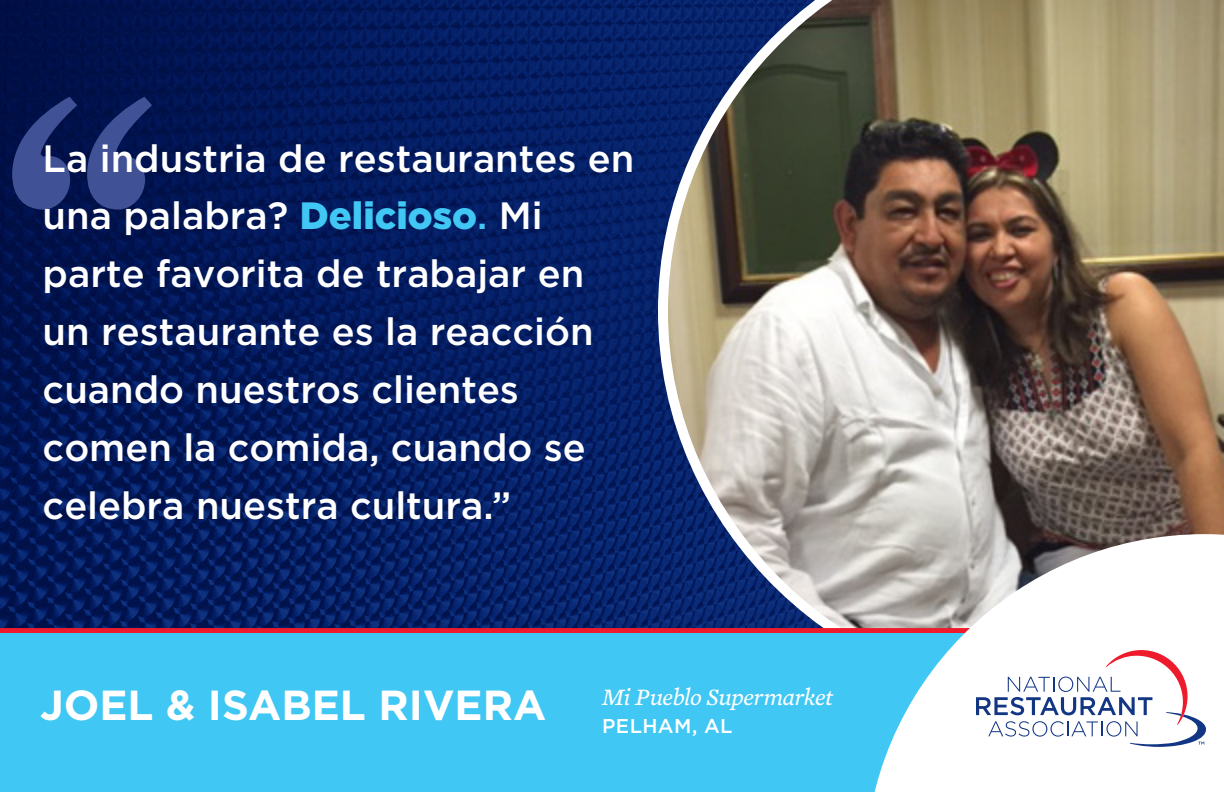
<style>
.page{position:relative;width:1224px;height:792px;background:#fff}
.page>*{position:absolute;margin:0;border:0;box-sizing:border-box;transform-origin:0 0}
.Name__No_Portrait{font:700 42px "Gotham";color:#fff}
.t1{font:500 38px/58px "Gotham";color:#fff}
.Title___Restaurant{font:italic 24px "Mercury Text G3";letter-spacing:-.015em;color:#fff}
.Title___Restaurant-2{font:500 20px "Gotham";letter-spacing:.02em;color:#fff}
.s1{font-weight:900;color:#40c7f4}
.s2{color:#40c7f4}
</style>
<div class="page">
<img style="left:0;top:0;width:658px;height:628px">
<img style="left:658px;top:0;width:566px;height:628px">
<div style="left:0;top:628px;width:1068px;height:10px;background:#ee1b2d"></div>
<div style="left:0;top:633px;width:1224px;height:159px;background:#40c7f4"></div>
<svg style="left:865px;top:534px;width:359px;height:258px;fill:#fff"></svg>
<svg style="left:976px;top:650px;width:230px;height:97px;background:#e4e1ea"></svg>
<svg style="left:12px;top:97px;width:140px;height:113px;background:#20306f"></svg>
<p class="t1" style="left:43px;top:129px;width:593px">La industria de restaurantes en una palabra? <span class="s1">Delicioso</span><span class="s2">.</span> Mi parte favorita de trabajar en un restaurante es la reacción cuando nuestros clientes comen la comida, cuando se celebra nuestra cultura.”</p>
<p class="Name__No_Portrait" style="left:40px;top:677px;width:508px">JOEL &amp; ISABEL RIVERA</p>
<p class="Title___Restaurant" style="left:602px;top:680px;width:233px">Mi Pueblo Supermarket</p>
<p class="Title___Restaurant-2" style="left:602px;top:713px;width:132px">PELHAM, AL</p>
</div>
